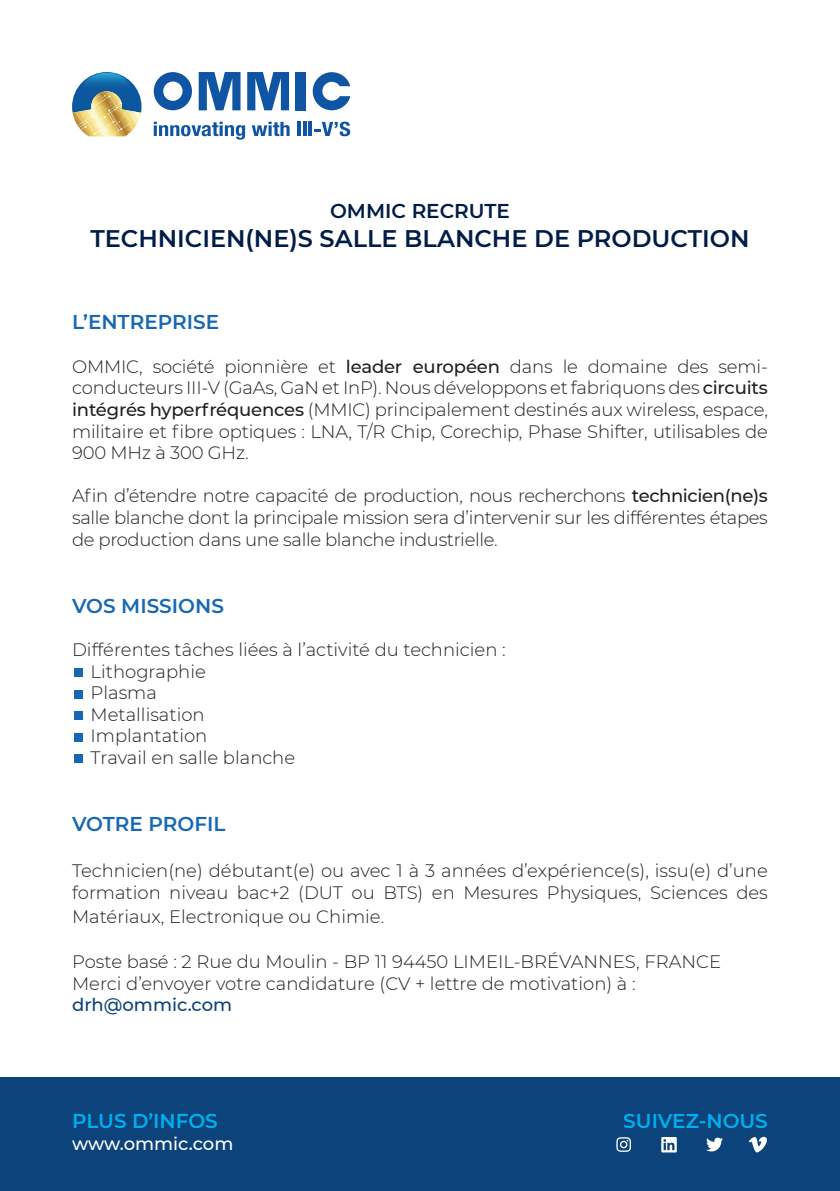
<style>
.page{position:relative;width:840px;height:1191px;background:#fff}
.page>*{position:absolute;margin:0;border:0;box-sizing:border-box;transform-origin:0 0}
.t1{font:600 24px "Montserrat";color:#001c47}
.t2{font:600 20px "Montserrat";color:#1768b4}
.t3{font:600 20px "Montserrat";color:#00aeef}
.t4{font:600 20px "Montserrat";color:#001c47}
.t5{font:300 18px/21.6px "Montserrat";color:#231f20;text-align:justify}
.t6{font:500 18px "Montserrat";color:#0b437a}
.t7{font:500 18px "Montserrat";color:#fff}
.s1{font-weight:500}
</style>
<div class="page">
<div style="left:0;top:1077px;width:839px;height:114px;background:#0b437a"></div>
<div style="left:75px;top:668px;width:8px;height:8px;background:#1768b4"></div>
<div style="left:75px;top:690px;width:8px;height:8px;background:#1768b4"></div>
<div style="left:75px;top:711px;width:8px;height:8px;background:#1768b4"></div>
<div style="left:75px;top:733px;width:8px;height:8px;background:#1768b4"></div>
<div style="left:75px;top:754px;width:8px;height:9px;background:#1768b4"></div>
<svg style="left:154px;top:122px;width:91px;height:18px"></svg>
<svg style="left:251px;top:122px;width:38px;height:14px"></svg>
<hr style="left:297px;top:122px;width:3px;height:14px;background:#1055a4">
<hr style="left:303px;top:122px;width:3px;height:14px;background:#1055a4">
<hr style="left:309px;top:122px;width:3px;height:14px;background:#1055a4">
<svg style="left:314px;top:122px;width:36px;height:14px"></svg>
<svg style="left:154px;top:72px;width:38px;height:38px"></svg>
<div style="left:295px;top:72px;width:11px;height:38px;background:#1055a4"></div>
<svg style="left:198px;top:72px;width:42px;height:38px"></svg>
<svg style="left:312px;top:72px;width:38px;height:38px"></svg>
<svg style="left:247px;top:72px;width:42px;height:38px"></svg>
<svg style="left:72px;top:72px;width:69px;height:64px"></svg>
<svg style="left:616px;top:1137px;width:14px;height:14px"></svg>
<svg style="left:661px;top:1137px;width:15px;height:15px"></svg>
<svg style="left:706px;top:1137px;width:16px;height:14px"></svg>
<svg style="left:748px;top:1136px;width:19px;height:16px"></svg>
<p class="t4" style="left:330px;top:197px;width:181px">OMMIC RECRUTE</p>
<p class="t1" style="left:90px;top:221px;width:660px">TECHNICIEN(NE)S SALLE BLANCHE DE PRODUCTION</p>
<p class="t2" style="left:72px;top:308px;width:148px">L’ENTREPRISE</p>
<p class="t5" style="left:72px;top:355px;width:697px">OMMIC, société pionnière et <span class="s1">leader européen</span> dans le domaine des semi&shy;conducteurs III-V (GaAs, GaN et InP). Nous développons et fabriquons des <span class="s1">circuits intégrés hyperfréquences</span> (MMIC) principalement destinés aux wireless, espace, militaire et fibre optiques : LNA, T/R Chip, Corechip, Phase Shifter, utilisables de 900 MHz à 300 GHz.</p>
<p class="t5" style="left:72px;top:484px;width:697px">Afin d’étendre notre capacité de production, nous recherchons <span class="s1">technicien(ne)s </span>salle blanche dont la principale mission sera d’intervenir sur les différentes étapes de production dans une salle blanche industrielle.</p>
<p class="t2" style="left:72px;top:591px;width:153px">VOS MISSIONS</p>
<p class="t5" style="left:72px;top:638px;width:435px">Différentes tâches liées à l’activité du technicien :</p>
<p class="t5" style="left:91px;top:660px;width:117px">Lithographie</p>
<p class="t5" style="left:91px;top:681px;width:68px">Plasma</p>
<p class="t5" style="left:91px;top:703px;width:115px">Metallisation</p>
<p class="t5" style="left:91px;top:724px;width:118px">Implantation</p>
<p class="t5" style="left:91px;top:746px;width:206px">Travail en salle blanche</p>
<p class="t2" style="left:72px;top:810px;width:155px">VOTRE PROFIL</p>
<p class="t5" style="left:72px;top:859px;width:697px">Technicien(ne) débutant(e) ou avec 1 à 3 années d’expérience(s), issu(e) d’une formation niveau bac+2 (DUT ou BTS) en Mesures Physiques, Sciences des</p>
<p class="t5" style="left:72px;top:904px;width:313px">Matériaux, Electronique ou Chimie.</p>
<p class="t5" style="left:72px;top:950px;width:650px">Poste basé : 2 Rue du Moulin - BP 11 94450 LIMEIL-BRÉVANNES, FRANCE</p>
<p class="t5" style="left:72px;top:972px;width:564px">Merci d’envoyer votre candidature (CV + lettre de motivation) à :</p>
<p class="t6" style="left:72px;top:992px;width:162px">drh@ommic.com</p>
<p class="t3" style="left:72px;top:1107px;width:147px">PLUS D’INFOS</p>
<p class="t7" style="left:72px;top:1131px;width:163px">www.ommic.com</p>
<p class="t3" style="left:623px;top:1106px;width:146px">SUIVEZ-NOUS</p>
</div>
